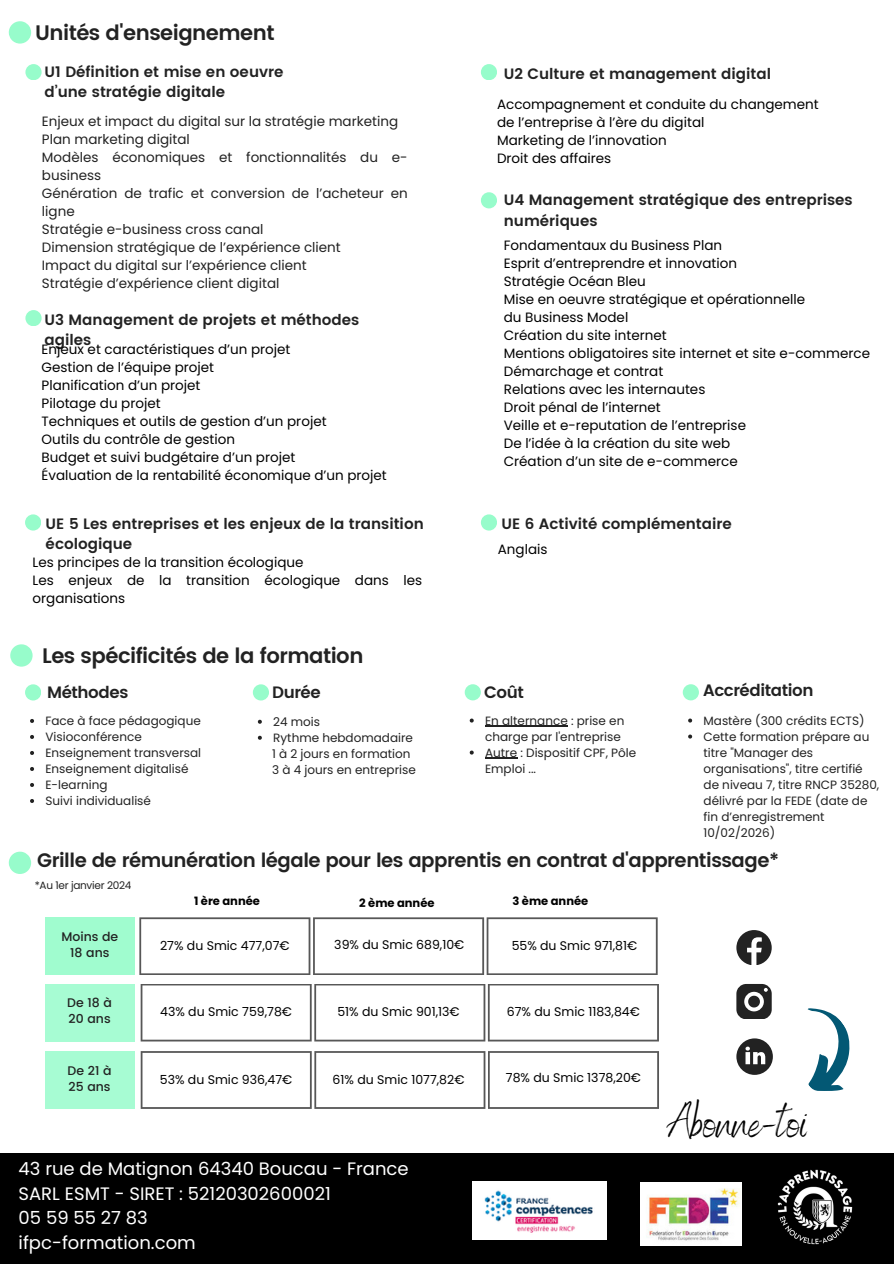
<style>
.page{position:relative;width:894px;height:1264px;background:#fff}
.page>*{position:absolute;margin:0;border:0;box-sizing:border-box;transform-origin:0 0}
.t1{font:45px "Benedict";color:#000}
.t2{font:600 21px "Poppins";letter-spacing:-.025em;color:#222}
.t3{font:600 19.5px "Poppins";letter-spacing:-.025em;color:#222}
.t4{font:18px/24.8px "Poppins";color:#fff}
.t5{font:600 16.5px "Poppins";letter-spacing:-.025em;color:#222}
.t6{font:600 15px/20.2px "Poppins";color:#222}
.t7{font:13.5px/18px "Poppins";color:#000}
.t8{font:13.5px/18px "Poppins";color:#222}
.t9{font:12.45px "Poppins";color:#000}
.t10{font:500 12.45px "Poppins";color:#222}
.t11{font:12px/16px "Poppins";color:#222}
.t12{font:700 11.55px "Poppins";color:#000}
.t13{font:10.5px "Poppins";letter-spacing:-.025em;color:#222}
</style>
<div class="page">
<svg style="left:736px;top:930px;width:35px;height:34px"></svg>
<div style="left:0;top:1153px;width:893px;height:110px;background:#000"></div>
<img style="left:777px;top:1169px;width:76px;height:76px">
<svg style="left:736px;top:984px;width:114px;height:107px"></svg>
<svg style="left:682px;top:684px;width:16px;height:16px"></svg>
<svg style="left:10px;top:644px;width:23px;height:22px"></svg>
<svg style="left:9px;top:21px;width:22px;height:23px"></svg>
<svg style="left:25px;top:64px;width:16px;height:16px"></svg>
<svg style="left:481px;top:64px;width:15px;height:16px"></svg>
<svg style="left:25px;top:310px;width:16px;height:16px"></svg>
<svg style="left:25px;top:684px;width:16px;height:16px"></svg>
<svg style="left:253px;top:684px;width:15px;height:16px"></svg>
<svg style="left:464px;top:684px;width:16px;height:16px"></svg>
<img style="left:472px;top:1181px;width:134px;height:58px">
<svg style="left:481px;top:192px;width:15px;height:16px"></svg>
<div style="left:45px;top:917px;width:89px;height:58px;background:#a0fccf"></div>
<div style="left:45px;top:983px;width:89px;height:58px;background:#a7fcd3"></div>
<div style="left:45px;top:1051px;width:89px;height:57px;background:#a7fcd3"></div>
<svg style="left:139px;top:917px;width:518px;height:58px"></svg>
<svg style="left:141px;top:984px;width:517px;height:57px"></svg>
<svg style="left:141px;top:1051px;width:517px;height:57px"></svg>
<svg style="left:9px;top:851px;width:22px;height:23px"></svg>
<svg style="left:25px;top:514px;width:16px;height:16px"></svg>
<svg style="left:688px;top:718px;width:4px;height:4px"></svg>
<svg style="left:688px;top:734px;width:4px;height:4px"></svg>
<svg style="left:30px;top:719px;width:4px;height:4px"></svg>
<svg style="left:30px;top:735px;width:4px;height:4px"></svg>
<svg style="left:30px;top:751px;width:4px;height:4px"></svg>
<svg style="left:30px;top:767px;width:4px;height:4px"></svg>
<svg style="left:30px;top:783px;width:4px;height:4px"></svg>
<svg style="left:30px;top:799px;width:4px;height:4px"></svg>
<svg style="left:469px;top:718px;width:4px;height:4px"></svg>
<hr style="left:485px;top:725px;width:82px;height:1px;background:#222">
<svg style="left:469px;top:750px;width:4px;height:4px"></svg>
<hr style="left:485px;top:757px;width:32px;height:1px;background:#222">
<svg style="left:258px;top:719px;width:4px;height:4px"></svg>
<svg style="left:258px;top:735px;width:4px;height:4px"></svg>
<svg style="left:481px;top:514px;width:15px;height:16px"></svg>
<img style="left:640px;top:1182px;width:101px;height:63px">
<p class="t2" style="left:35px;top:20px;width:241px">Unités d'enseignement</p>
<p class="t6" style="left:44px;top:62px;width:240px">U1 Définition et mise en oeuvre d’une stratégie digitale</p>
<p class="t8" style="left:42px;top:112px;width:367px">Enjeux et impact du digital sur la stratégie marketing Plan marketing digital<br>Modèles économiques et fonctionnalités du e&shy;business<br>Génération de trafic et conversion de l’acheteur en ligne<br>Stratégie e-business cross canal<br>Dimension stratégique de l’expérience client<br>Impact du digital sur l’expérience client</p>
<h5 class="t8" style="left:42px;top:274px;width:239px">Stratégie d’expérience client digital</h5>
<p class="t6" style="left:44px;top:310px;width:316px">U3 Management de projets et méthodes agiles</p>
<p class="t7" style="left:42px;top:340px;width:286px">Enjeux et caractéristiques d’un projet<br>Gestion de l’équipe projet<br>Planification d’un projet<br>Pilotage du projet<br>Techniques et outils de gestion d’un projet<br>Outils du contrôle de gestion<br>Budget et suivi budgétaire d’un projet</p>
<p class="t7" style="left:42px;top:466px;width:346px">Évaluation de la rentabilité économique d’un projet</p>
<p class="t6" style="left:46px;top:513px;width:379px">UE 5 Les entreprises et les enjeux de la transition écologique</p>
<p class="t7" style="left:33px;top:553px;width:272px">Les principes de la transition écologique</p>
<p class="t7" style="left:33px;top:571px;width:391px">Les enjeux de la transition écologique dans les organisations</p>
<p class="t2" style="left:42px;top:643px;width:322px">Les spécificités de la formation</p>
<p class="t6" style="left:503px;top:63px;width:269px">U2 Culture et management digital</p>
<p class="t7" style="left:497px;top:96px;width:323px">Accompagnement et conduite du changement de l’entreprise à l’ère du digital<br>Marketing de l’innovation</p>
<p class="t7" style="left:497px;top:150px;width:116px">Droit des affaires</p>
<p class="t6" style="left:503px;top:190px;width:350px">U4 Management stratégique des entreprises numériques</p>
<p class="t7" style="left:503px;top:236px;width:235px">Fondamentaux du Business Plan<br>Esprit d’entreprendre et innovation</p>
<p class="t7" style="left:503px;top:272px;width:368px">Stratégie Océan Bleu<br>Mise en oeuvre stratégique et opérationnelle<br>du Business Model<br>Création du site internet<br>Mentions obligatoires site internet et site e-commerce<br>Démarchage et contrat<br>Relations avec les internautes<br>Droit pénal de l’internet<br>Veille et e-reputation de l’entreprise<br>De l’idée à la création du site web</p>
<p class="t7" style="left:503px;top:452px;width:235px">Création d’un site de e-commerce</p>
<p class="t6" style="left:501px;top:513px;width:232px">UE 6 Activité complémentaire</p>
<p class="t7" style="left:497px;top:540px;width:51px">Anglais</p>
<p class="t5" style="left:47px;top:683px;width:83px">Méthodes</p>
<p class="t5" style="left:272px;top:682px;width:50px">Durée</p>
<p class="t5" style="left:484px;top:682px;width:41px">Coût</p>
<h3 class="t11" style="left:45px;top:712px;width:157px">Face à face pédagogique</h3>
<p class="t11" style="left:45px;top:728px;width:98px">Visioconférence</p>
<h3 class="t11" style="left:45px;top:744px;width:157px">Enseignement transversal</h3>
<p class="t11" style="left:45px;top:760px;width:144px">Enseignement digitalisé</p>
<h3 class="t11" style="left:45px;top:776px;width:64px">E-learning</h3>
<p class="t11" style="left:45px;top:792px;width:107px">Suivi individualisé</p>
<h2 class="t11" style="left:273px;top:713px;width:48px">24 mois</h2>
<p class="t11" style="left:273px;top:729px;width:141px">Rythme hebdomadaire</p>
<p class="t11" style="left:272px;top:745px;width:140px">1 à 2 jours en formation</p>
<p class="t11" style="left:272px;top:761px;width:145px">3 à 4 jours en entreprise</p>
<p class="t11" style="left:485px;top:712px;width:141px">En alternance : prise en charge par l'entreprise</p>
<p class="t11" style="left:485px;top:744px;width:153px">Autre : Dispositif CPF, Pôle<br>Emploi ...</p>
<h3 class="t5" style="left:703px;top:681px;width:112px">Accréditation</h3>
<p class="t11" style="left:703px;top:712px;width:162px">Mastère (300 crédits ECTS)</p>
<h2 class="t11" style="left:703px;top:728px;width:177px">Cette formation prépare au titre "Manager des organisations", titre certifié de niveau 7, titre RNCP 35280, délivré par la FEDE (date de fin d’enregistrement<br>10/02/2026)</h2>
<p class="t3" style="left:37px;top:849px;width:743px">Grille de rémunération légale pour les apprentis en contrat d'apprentissage*</p>
<p class="t13" style="left:35px;top:878px;width:98px">*Au 1er janvier 2024</p>
<p class="t10" style="left:61px;top:929px;width:58px">Moins de</p>
<p class="t10" style="left:70px;top:945px;width:41px">18 ans</p>
<h5 class="t10" style="left:67px;top:995px;width:46px">De 18 à</h5>
<h6 class="t10" style="left:68px;top:1011px;width:44px">20 ans</h6>
<p class="t10" style="left:67px;top:1062px;width:46px">De 21 à</p>
<p class="t10" style="left:68px;top:1079px;width:44px">25 ans</p>
<h5 class="t12" style="left:194px;top:893px;width:67px">1 ère année</h5>
<h6 class="t12" style="left:359px;top:894px;width:77px">2 ème année</h6>
<p class="t12" style="left:512px;top:893px;width:77px">3 ème année</p>
<p class="t9" style="left:160px;top:936px;width:131px">27% du Smic 477,07€</p>
<p class="t9" style="left:334px;top:936px;width:131px">39% du Smic 689,10€</p>
<p class="t9" style="left:511px;top:937px;width:127px">55% du Smic 971,81€</p>
<h5 class="t9" style="left:160px;top:1002px;width:133px">43% du Smic 759,78€</h5>
<h6 class="t9" style="left:337px;top:1002px;width:124px">51% du Smic 901,13€</h6>
<h5 class="t9" style="left:506px;top:1002px;width:134px">67% du Smic 1183,84€</h5>
<h5 class="t9" style="left:160px;top:1070px;width:134px">53% du Smic 936,47€</h5>
<h6 class="t9" style="left:332px;top:1070px;width:133px">61% du Smic 1077,82€</h6>
<p class="t9" style="left:505px;top:1069px;width:137px">78% du Smic 1378,20€</p>
<h2 class="t4" style="left:19px;top:1156px;width:391px">43 rue de Matignon 64340 Boucau - France<br>SARL ESMT - SIRET : 52120302600021<br>05 59 55 27 83<br>ifpc-formation.com</h2>
<h6 class="t1" style="left:668px;top:1094px;width:140px">Abonne-toi</h6>
</div>
